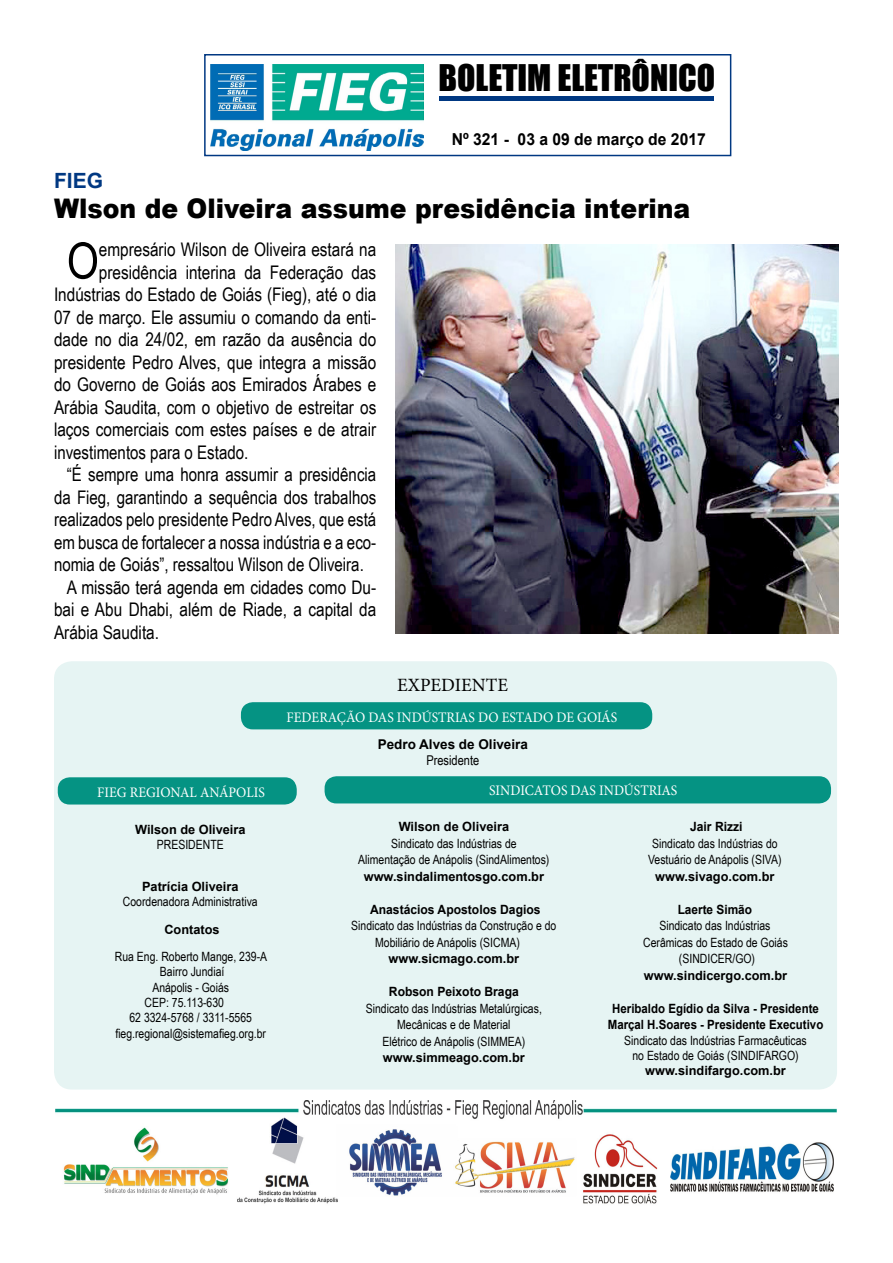
<style>
.page{position:relative;width:893px;height:1263px;background:#fff}
.page>*{position:absolute;margin:0;border:0;box-sizing:border-box;transform-origin:0 0}
.t1{font:50.25px "Arial Narrow";color:#000}
.t2{font:33.75px "Impact";color:#000}
.t3{font:27px "Arial MT Black";color:#000;scale:.93 1}
.t4{font:700 21px "Arial";color:#003882}
.t5{font:18.75px "Arial Narrow";color:#000}
.t6{font:18.75px "Minion Pro";color:#000}
.t7{font:700 16.5px "Arial";color:#000;scale:.95 1}
.t8{font:14.55px "Minion Pro";color:#fff;scale:.94 1}
.t9{font:700 13.5px "Arial";color:#000}
.t10{font:13.5px "Arial Narrow";color:#000}
.t11{font:12.75px/16.5px "Arial Narrow";color:#000;text-align:center}
.t12{font:700 12.75px "Arial";color:#000}
.t13{font:700 12.75px/16.5px "Arial";color:#000;text-align:center;scale:.9 1}
.t14{font:700 12.75px "Arial";color:#000;scale:.95 1}
.t15{font:700 12.75px "Arial";color:#000;scale:.93 1}
</style>
<div class="page">
<img style="left:55px;top:1100px;width:782px;height:104px">
<div style="left:54px;top:661px;width:783px;height:428px;background:#e6f4f3;border-radius:18px"></div>
<div style="left:241px;top:702px;width:411px;height:27px;background:#059383;border-radius:12px"></div>
<div style="left:58px;top:777px;width:239px;height:27px;background:#059383;border-radius:12px"></div>
<div style="left:325px;top:776px;width:506px;height:27px;background:#059383;border-radius:12px"></div>
<img style="left:395px;top:244px;width:444px;height:389px">
<img style="left:211px;top:64px;width:212px;height:86px">
<hr style="left:439px;top:97px;width:274px;height:4px;background:#003882">
<div style="left:204px;top:54px;width:527px;height:102px;border:2px solid #003882"></div>
<h2 class="t2" style="left:438px;top:51px;width:278px">BOLETIM ELETRÔNICO</h2>
<p class="t7" style="left:452px;top:127px;width:269px">Nº 321 - 03 a 09 de março de 2017</p>
<p class="t4" style="left:54px;top:165px;width:51px">FIEG</p>
<h3 class="t3" style="left:54px;top:192px;width:686px">Wlson de Oliveira assume presidência interina</h3>
<h1 class="t1" style="left:67px;top:224px;width:34px">O</h1>
<p class="t5" style="left:99px;top:236px;width:279px">empresário Wilson de Oliveira estará na</p>
<p class="t5" style="left:99px;top:258px;width:279px">presidência interina da Federação das</p>
<p class="t5" style="left:54px;top:281px;width:324px">Indústrias do Estado de Goiás (Fieg), até o dia</p>
<p class="t5" style="left:54px;top:303px;width:324px">07 de março. Ele assumiu o comando da enti-</p>
<p class="t5" style="left:54px;top:326px;width:324px">dade no dia 24/02, em razão da ausência do</p>
<p class="t5" style="left:54px;top:348px;width:324px">presidente Pedro Alves, que integra a missão</p>
<p class="t5" style="left:54px;top:371px;width:324px">do Governo de Goiás aos Emirados Árabes e</p>
<p class="t5" style="left:54px;top:393px;width:324px">Arábia Saudita, com o objetivo de estreitar os</p>
<p class="t5" style="left:54px;top:416px;width:324px">laços comerciais com estes países e de atrair</p>
<p class="t5" style="left:54px;top:438px;width:196px">investimentos para o Estado.</p>
<p class="t5" style="left:67px;top:461px;width:311px">“É sempre uma honra assumir a presidência</p>
<p class="t5" style="left:54px;top:483px;width:324px">da Fieg, garantindo a sequência dos trabalhos</p>
<p class="t5" style="left:54px;top:506px;width:324px">realizados pelo presidente Pedro Alves, que está</p>
<p class="t5" style="left:54px;top:528px;width:324px">em busca de fortalecer a nossa indústria e a eco-</p>
<p class="t5" style="left:54px;top:551px;width:311px">nomia de Goiás”, ressaltou Wilson de Oliveira.</p>
<p class="t5" style="left:67px;top:573px;width:311px">A missão terá agenda em cidades como Du-</p>
<p class="t5" style="left:54px;top:596px;width:324px">bai e Abu Dhabi, além de Riade, a capital da</p>
<p class="t5" style="left:54px;top:618px;width:107px">Arábia Saudita.</p>
<p class="t6" style="left:397px;top:673px;width:112px">EXPEDIENTE</p>
<p class="t8" style="left:287px;top:708px;width:353px">FEDERAÇÃO DAS INDÚSTRIAS DO ESTADO DE GOIÁS</p>
<p class="t9" style="left:378px;top:734px;width:152px">Pedro Alves de Oliveira</p>
<p class="t10" style="left:426px;top:750px;width:54px">Presidente</p>
<p class="t8" style="left:97px;top:782px;width:180px">FIEG REGIONAL ANÁPOLIS</p>
<p class="t8" style="left:489px;top:781px;width:202px">SINDICATOS DAS INDÚSTRIAS</p>
<p class="t12" style="left:135px;top:820px;width:112px">Wilson de Oliveira</p>
<p class="t11" style="left:157px;top:836px;width:68px">PRESIDENTE</p>
<p class="t12" style="left:142px;top:877px;width:98px">Patrícia Oliveira</p>
<p class="t11" style="left:123px;top:893px;width:136px">Coordenadora Administrativa</p>
<p class="t12" style="left:164px;top:921px;width:57px">Contatos</p>
<p class="t11" style="left:115px;top:948px;width:154px">Rua Eng. Roberto Mange, 239-A</p>
<p class="t11" style="left:160px;top:963px;width:66px">Bairro Jundiaí</p>
<p class="t11" style="left:152px;top:978px;width:78px">Anápolis - Goiás</p>
<p class="t11" style="left:145px;top:994px;width:81px">CEP: 75.113-630</p>
<p class="t11" style="left:129px;top:1009px;width:124px">62 3324-5768 / 3311-5565</p>
<p class="t11" style="left:115px;top:1024px;width:152px">fieg.regional@sistemafieg.org.br</p>
<p class="t12" style="left:399px;top:818px;width:112px">Wilson de Oliveira</p>
<p class="t11" style="left:358px;top:834px;width:193px">Sindicato das Indústrias de<br>Alimentação de Anápolis (SindAlimentos)</p>
<p class="t12" style="left:364px;top:867px;width:182px">www.sindalimentosgo.com.br</p>
<p class="t14" style="left:370px;top:900px;width:181px">Anastácios Apostolos Dagios</p>
<p class="t11" style="left:375px;top:917px;width:183px;text-align:left;text-indent:-24px">Sindicato das Indústrias da Construção e do<br>Mobiliário de Anápolis (SICMA)</p>
<p class="t12" style="left:389px;top:950px;width:132px">www.sicmago.com.br</p>
<p class="t14" style="left:389px;top:983px;width:138px">Robson Peixoto Braga</p>
<p class="t11" style="left:366px;top:999px;width:178px">Sindicato das Indústrias Metalúrgicas,<br>Mecânicas e de Material<br>Elétrico de Anápolis (SIMMEA)</p>
<p class="t12" style="left:383px;top:1049px;width:143px">www.simmeago.com.br</p>
<p class="t14" style="left:690px;top:818px;width:57px">Jair Rizzi</p>
<p class="t11" style="left:648px;top:834px;width:135px">Sindicato das Indústrias do<br>Vestuário de Anápolis (SIVA)</p>
<p class="t12" style="left:655px;top:867px;width:121px">www.sivago.com.br</p>
<p class="t15" style="left:678px;top:900px;width:82px">Laerte Simão</p>
<p class="t11" style="left:643px;top:917px;width:146px">Sindicato das Indústrias<br>Cerâmicas do Estado de Goiás (SINDICER/GO)</p>
<p class="t12" style="left:644px;top:966px;width:145px">www.sindicergo.com.br</p>
<p class="t13" style="left:608px;top:1000px;width:241px">Heribaldo Egídio da Silva - Presidente<br>Marçal H.Soares - Presidente Executivo</p>
<p class="t11" style="left:624px;top:1032px;width:184px;line-height:15.3px">Sindicato das Indústrias Farmacêuticas no Estado de Goiás (SINDIFARGO)</p>
<p class="t12" style="left:645px;top:1062px;width:142px">www.sindifargo.com.br</p>
</div>
